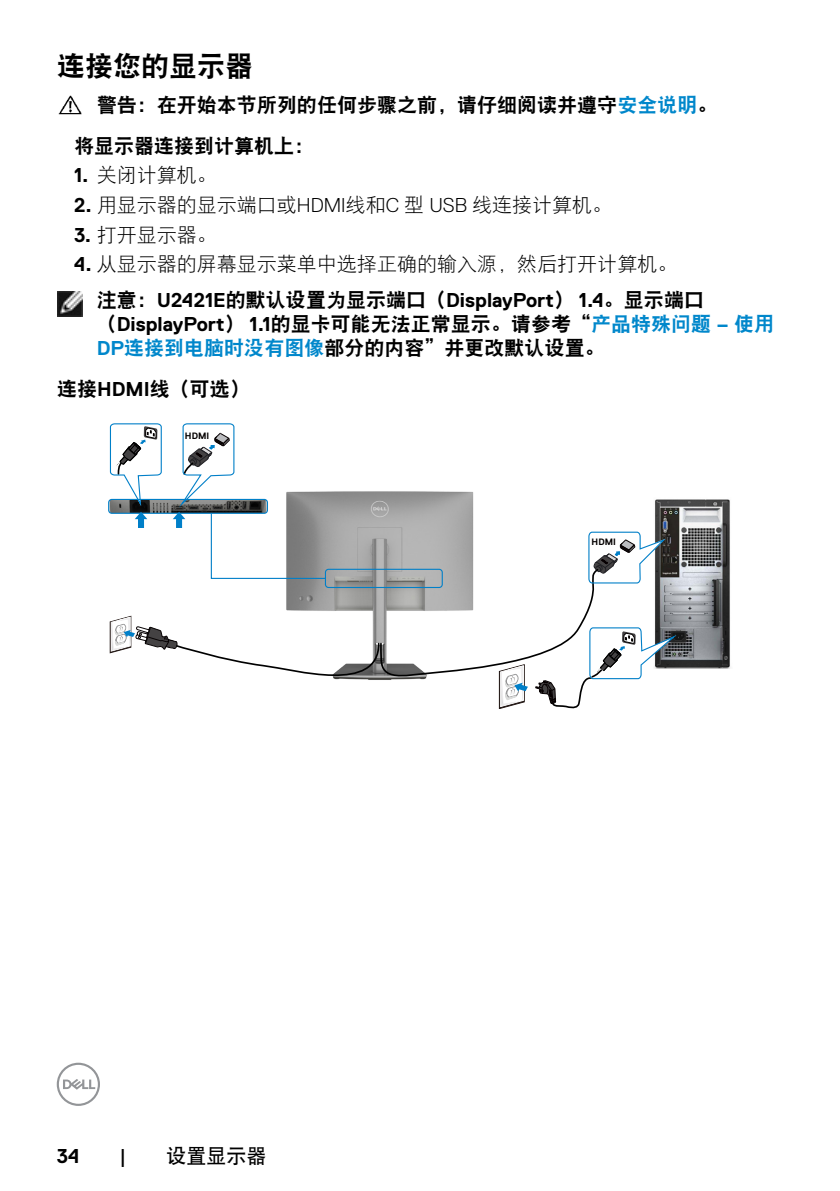
<style>
.page{position:relative;width:840px;height:1191px;background:#fff}
.page>*{position:absolute;margin:0;border:0;box-sizing:border-box;transform-origin:0 0}
.t1{font:28px "DFP Hei W9";color:#000}
.t2{font:20px/24px "DFP Hei W9";color:#000}
.t3{font:20px "DFP Hei W3";color:#000}
.t4{font:20px "DFP Hei W7";color:#000}
.t5{font:700 20px "Dell Replica";color:#000}
.t6{font:20px "Dell Replica";color:#000}
.t7{font:700 9.2px "Dell Replica";color:#040000}
.s1{color:#0087cb}
.s2{font-family:"Dell Replica";font-weight:700}
.s3{font-family:"Dell Replica";font-weight:300}
.s4{font-family:"Dell Replica";font-weight:700;color:#0087cb}
</style>
<div class="page">
<svg style="left:57px;top:1062px;width:43px;height:44px"></svg>
<img style="left:58px;top:95px;width:24px;height:20px">
<img style="left:57px;top:291px;width:25px;height:26px">
<img style="left:679px;top:499px;width:52px;height:169px">
<svg style="left:109px;top:423px;width:570px;height:286px"></svg>
<div style="left:108px;top:499px;width:160px;height:15px;border:1px solid #007fc8;border-radius:3px"></div>
<h1 class="t1" style="left:57px;top:51px;width:197px">连接您的显示器</h1>
<p class="t2" style="left:74px;top:84px;width:644px;line-height:41px;text-indent:23px">警告：在开始本节所列的任何步骤之前，请仔细阅读并遵守<span class="s1">安全说明</span>。将显示器连接到计算机上：</p>
<p class="t3" style="left:74px;top:164px;width:144px"><span class="s2">1.</span> 关闭计算机。</p>
<p class="t3" style="left:74px;top:194px;width:539px"><span class="s2">2.</span> 用显示器的显示端口或<span class="s3">HDMI</span>线和<span class="s3">C</span> 型 <span class="s3">USB</span> 线连接计算机。</p>
<p class="t3" style="left:74px;top:224px;width:144px"><span class="s2">3.</span> 打开显示器。</p>
<p class="t3" style="left:74px;top:253px;width:604px"><span class="s2">4.</span> 从显示器的屏幕显示菜单中选择正确的输入源，然后打开计算机。</p>
<p class="t2" style="left:97px;top:287px;width:678px">注意：<span class="s2">U2421E</span>的默认设置为显示端口（<span class="s2">DisplayPort</span>） <span class="s2">1.4</span>。显示端口（<span class="s2">DisplayPort</span>） <span class="s2">1.1</span>的显卡可能无法正常显示。请参考“<span class="s1">产品特殊问题</span> <span class="s4">–</span> <span class="s1">使用<br></span><span class="s4">DP</span><span class="s1">连接到电脑时没有图像</span>部分的内容”并更改默认设置。</p>
<p class="t2" style="left:57px;top:376px;width:194px">连接<span class="s2">HDMI</span>线（可选）</p>
<p class="t7" style="left:185px;top:430px;width:26px">HDMI</p>
<p class="t5" style="left:57px;top:1144px;width:24px">34</p>
<p class="t6" style="left:119px;top:1144px;width:8px">|</p>
<p class="t4" style="left:166px;top:1144px;width:102px">设置显示器</p>
<p class="t7" style="left:591px;top:537px;width:26px">HDMI</p>
</div>
